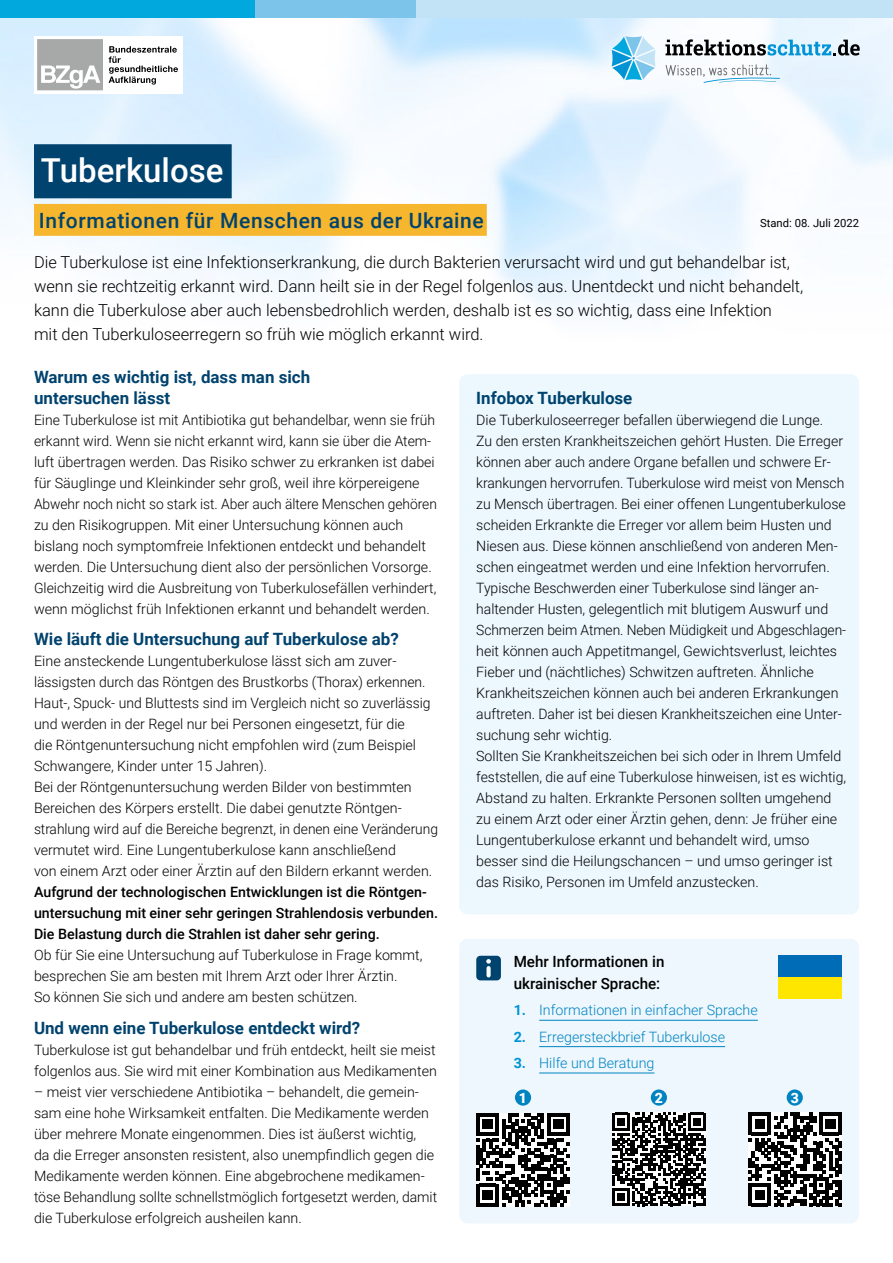
<style>
.page{position:relative;width:893px;height:1263px;background:#fff}
.page>*{position:absolute;margin:0;border:0;box-sizing:border-box;transform-origin:0 0}
.p-titel{font:500 33px "Roboto";color:#fff}
.p-untertitel{font:500 21px "Roboto";letter-spacing:.03em;color:#00436e}
.t1{font:700 16.95px/21px "Roboto";color:#00436e}
.p-einleitung{font:300 16.5px/24px "Roboto";color:#000}
.p-linktext{font:500 15.45px/21.5px "Roboto";color:#000}
.t2{font:300 14.25px/21px "Roboto";color:#000}
.t3{font:500 14.25px/21px "Roboto";color:#000}
.t4{font:300 14.25px "Roboto";color:#0083c1}
.t5{font:900 14.25px "Roboto";color:#fff}
.p-stand-datum{font:11.25px "Roboto";color:#000}
.s1{font-weight:700;color:#0093d5}
</style>
<div class="page">
<img style="left:0;top:17px;width:893px;height:298px">
<div style="left:0;top:0;width:255px;height:17px;background:#00a8de"></div>
<div style="left:255px;top:0;width:162px;height:17px;background:#7cc4e9"></div>
<div style="left:417px;top:0;width:476px;height:17px;background:#c2e2f5"></div>
<div style="left:34px;top:144px;width:198px;height:54px;background:#00436e"></div>
<div style="left:34px;top:204px;width:453px;height:32px;background:#f6b62e"></div>
<div style="left:459px;top:374px;width:400px;height:540px;background:#ecf8fe;border-radius:9px"></div>
<div style="left:459px;top:939px;width:400px;height:284px;background:#edf7fd;border-radius:9px"></div>
<hr style="left:539px;top:1020px;width:219px;height:1px;background:#0083c1">
<hr style="left:539px;top:1046px;width:186px;height:1px;background:#0083c1">
<hr style="left:539px;top:1073px;width:115px;height:1px;background:#0083c1">
<div style="left:476px;top:956px;width:25px;height:24px;background:#00436e;border-radius:4px"></div>
<svg style="left:486px;top:959px;width:5px;height:16px"></svg>
<svg style="left:612px;top:1113px;width:94px;height:93px;background:#5d5d5d"></svg>
<svg style="left:748px;top:1113px;width:94px;height:93px;background:#666"></svg>
<svg style="left:476px;top:1113px;width:94px;height:93px;background:#626262"></svg>
<div style="left:778px;top:956px;width:64px;height:21px;background:#006bb6"></div>
<div style="left:778px;top:977px;width:64px;height:21px;background:#ffe600"></div>
<div style="left:515px;top:1089px;width:16px;height:17px;background:#0083c1;border-radius:50%"></div>
<div style="left:651px;top:1089px;width:16px;height:17px;background:#0083c1;border-radius:50%"></div>
<div style="left:787px;top:1089px;width:16px;height:17px;background:#0083c1;border-radius:50%"></div>
<svg style="left:612px;top:36px;width:44px;height:44px"></svg>
<svg style="left:665px;top:39px;width:195px;height:17px"></svg>
<svg style="left:666px;top:64px;width:114px;height:19px"></svg>
<div style="left:34px;top:36px;width:149px;height:57px;background:#fff"></div>
<svg style="left:109px;top:46px;width:69px;height:39px"></svg>
<svg style="left:37px;top:39px;width:66px;height:51px"></svg>
<p class="p-titel" style="left:41px;top:147px;width:184px">Tuberkulose</p>
<p class="p-untertitel" style="left:39px;top:205px;width:446px">Informationen für Menschen aus der Ukraine</p>
<p class="p-stand-datum" style="left:760px;top:215px;width:100px">Stand: 08. Juli 2022</p>
<p class="p-einleitung" style="left:34px;top:249px;width:771px">Die Tuberkulose ist eine Infektionserkrankung, die durch Bakterien verursacht wird und gut behandelbar ist, wenn sie rechtzeitig erkannt wird. Dann heilt sie in der Regel folgenlos aus. Unentdeckt und nicht behandelt, kann die Tuberkulose aber auch lebensbedrohlich werden, deshalb ist es so wichtig, dass eine Infektion<br>mit den Tuberkuloseerregern so früh wie möglich erkannt wird.</p>
<h1 class="t1" style="left:34px;top:366px;width:278px">Warum es wichtig ist, dass man sich -untersuchen lässt</h1>
<p class="t2" style="left:34px;top:409px;width:404px">Eine Tuberkulose ist mit Antibiotika gut behandelbar, wenn sie früh erkannt wird. Wenn sie nicht erkannt wird, kann sie über die Atem&shy;luft übertragen werden. Das Risiko schwer zu erkranken ist dabei für Säuglinge und Kleinkinder sehr groß, weil ihre körpereigene Abwehr noch nicht so stark ist. Aber auch ältere Menschen gehören zu den Risikogruppen. Mit einer Untersuchung können auch bislang noch symptomfreie Infektionen entdeckt und behandelt werden. Die Untersuchung dient also der persönlichen Vorsorge.<br>Gleichzeitig wird die Ausbreitung von Tuberkulosefällen verhindert, wenn möglichst früh Infektionen erkannt und behandelt werden.</p>
<h1 class="t1" style="left:34px;top:628px;width:366px">Wie läuft die Untersuchung auf Tuberkulose ab?</h1>
<p class="t2" style="left:34px;top:650px;width:398px">Eine ansteckende Lungentuberkulose lässt sich am zuver&shy;lässigsten durch das Röntgen des Brustkorbs (Thorax) erkennen.<br>Haut-, Spuck- und Bluttests sind im Vergleich nicht so zuverlässig und werden in der Regel nur bei Personen eingesetzt, für die<br>die Röntgenuntersuchung nicht empfohlen wird (zum Beispiel Schwangere, Kinder unter 15 Jahren).</p>
<p class="t2" style="left:34px;top:776px;width:405px">Bei der Röntgenuntersuchung werden Bilder von bestimmten Bereichen des Körpers erstellt. Die dabei genutzte Röntgen&shy;strahlung wird auf die Bereiche begrenzt, in denen eine Veränderung vermutet wird. Eine Lungentuberkulose kann anschließend<br>von einem Arzt oder einer Ärztin auf den Bildern erkannt werden.</p>
<p class="t3" style="left:34px;top:881px;width:405px">Aufgrund der technologischen Entwicklungen ist die Röntgen&shy;untersuchung mit einer sehr geringen Strahlendosis verbunden.<br>Die Belastung durch die Strahlen ist daher sehr gering.</p>
<p class="t2" style="left:34px;top:944px;width:390px">Ob für Sie eine Untersuchung auf Tuberkulose in Frage kommt, besprechen Sie am besten mit Ihrem Arzt oder Ihrer Ärztin.<br>So können Sie sich und andere am besten schützen.</p>
<h1 class="t1" style="left:34px;top:1017px;width:328px">Und wenn eine Tuberkulose entdeckt wird?</h1>
<p class="t2" style="left:34px;top:1039px;width:404px">Tuberkulose ist gut behandelbar und früh entdeckt, heilt sie meist folgenlos aus. Sie wird mit einer Kombination aus Medikamenten</p>
<p class="t2" style="left:34px;top:1081px;width:405px">– meist vier verschiedene Antibiotika – behandelt, die gemein&shy;sam eine hohe Wirksamkeit entfalten. Die Medikamente werden über mehrere Monate eingenommen. Dies ist äußerst wichtig,<br>da die Erreger ansonsten resistent, also unempfindlich gegen die Medikamente werden können. Eine abgebrochene medikamen&shy;töse Behandlung sollte schnellstmöglich fortgesetzt werden, damit die Tuberkulose erfolgreich ausheilen kann.</p>
<h1 class="t1" style="left:476px;top:387px;width:158px">Infobox Tuberkulose</h1>
<p class="t2" style="left:476px;top:409px;width:371px">Die Tuberkuloseerreger befallen überwiegend die Lunge.<br>Zu den ersten Krankheitszeichen gehört Husten. Die Erreger können aber auch andere Organe befallen und schwere Er&shy;krankungen hervorrufen. Tuberkulose wird meist von Mensch zu Mensch übertragen. Bei einer offenen Lungentuberkulose scheiden Erkrankte die Erreger vor allem beim Husten und Niesen aus. Diese können anschließend von anderen Men&shy;schen eingeatmet werden und eine Infektion hervorrufen.</p>
<p class="t2" style="left:476px;top:577px;width:371px">Typische Beschwerden einer Tuberkulose sind länger an&shy;haltender Husten, gelegentlich mit blutigem Auswurf und Schmerzen beim Atmen. Neben Müdigkeit und Abgeschlagen&shy;heit können auch Appetitmangel, Gewichtsverlust, leichtes Fieber und (nächtliches) Schwitzen auftreten. Ähnliche Krankheitszeichen können auch bei anderen Erkrankungen auftreten. Daher ist bei diesen Krankheitszeichen eine Unter&shy;suchung sehr wichtig.</p>
<p class="t2" style="left:476px;top:745px;width:371px">Sollten Sie Krankheitszeichen bei sich oder in Ihrem Umfeld feststellen, die auf eine Tuberkulose hinweisen, ist es wichtig, Abstand zu halten. Erkrankte Personen sollten umgehend zu einem Arzt oder einer Ärztin gehen, denn: Je früher eine Lungentuberkulose erkannt und behandelt wird, umso besser sind die Heilungschancen – und umso geringer ist das Risiko, Personen im Umfeld anzustecken.</p>
<p class="p-linktext" style="left:514px;top:950px;width:152px">Mehr Informationen in ukrainischer Sprache:</p>
<p class="t4" style="left:514px;top:1000px;width:246px"><span class="s1">1.</span> Informationen in einfacher Sprache</p>
<p class="t4" style="left:514px;top:1026px;width:213px"><span class="s1">2.</span> Erregersteckbrief Tuberkulose</p>
<p class="t4" style="left:514px;top:1053px;width:142px"><span class="s1">3.</span> Hilfe und Beratung</p>
<p class="t5" style="left:519px;top:1088px;width:10px">1</p>
<p class="t5" style="left:655px;top:1088px;width:10px">2</p>
<p class="t5" style="left:791px;top:1088px;width:10px">3</p>
</div>
